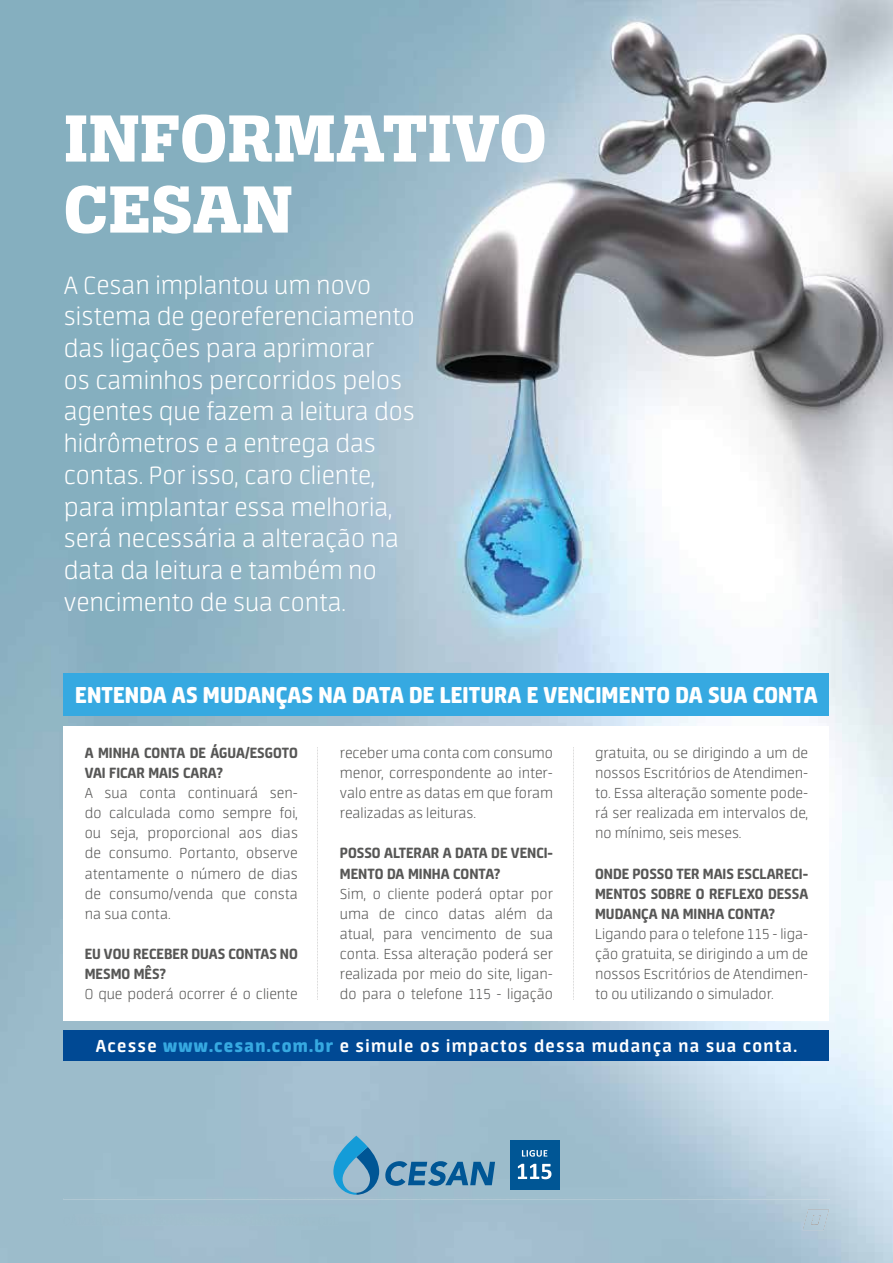
<style>
.page{position:relative;width:893px;height:1263px;background:#fff}
.page>*{position:absolute;margin:0;border:0;box-sizing:border-box;transform-origin:0 0}
.t1{font:70.95px/70.9px "Alianza Slab 800";color:#fff}
.t2{font:200 28.5px/31.7px "Neuron";color:#fff}
.t3{font:800 25.5px "Neuron";letter-spacing:.005em;color:#fff}
.t4{font:700 19.5px "Neuron";letter-spacing:.065em;color:#fff}
.t5{font:200 16.5px/20.1px "Neuron";color:#575756;text-align:justify}
.t6{font:800 16.5px/20.1px "Neuron";color:#575756}
.s1{font-weight:800;color:#36a9e1}
</style>
<div class="page">
<img style="left:0;top:0;width:893px;height:1263px">
<img style="left:63px;top:1198px;width:767px;height:1px">
<div style="left:64px;top:1215px;width:275px;height:10px;background:#9fbecc"></div>
<svg style="left:803px;top:1209px;width:26px;height:21px"></svg>
<div style="left:64px;top:726px;width:765px;height:294px;background:#fff"></div>
<div style="left:64px;top:674px;width:765px;height:42px;background:#36a9e1"></div>
<div style="left:64px;top:1031px;width:765px;height:30px;background:#004994"></div>
<div style="left:510px;top:1140px;width:50px;height:50px;background:#005695"></div>
<svg style="left:522px;top:1150px;width:25px;height:7px"></svg>
<svg style="left:518px;top:1164px;width:33px;height:15px"></svg>
<svg style="left:333px;top:1136px;width:162px;height:59px;background:#76a7c3"></svg>
<svg style="left:317px;top:747px;width:1px;height:253px"></svg>
<svg style="left:573px;top:747px;width:1px;height:253px"></svg>
<h1 class="t1" style="left:64px;top:103px;width:484px">INFORMATIVO<br>CESAN</h1>
<p class="t2" style="left:64px;top:269px;width:353px">A Cesan implantou um novo sistema de georeferenciamento das ligações para aprimorar<br>os caminhos percorridos pelos agentes que fazem a leitura dos hidrômetros e a entrega das contas. Por isso, caro cliente, para implantar essa melhoria, será necessária a alteração na data da leitura e também no vencimento de sua conta.</p>
<h3 class="t3" style="left:75px;top:680px;width:744px">ENTENDA AS MUDANÇAS NA DATA DE LEITURA E VENCIMENTO DA SUA CONTA</h3>
<p class="t6" style="left:85px;top:743px;width:215px">A MINHA CONTA DE ÁGUA/ESGOTO<br>VAI FICAR MAIS CARA?</p>
<p class="t5" style="left:85px;top:783px;width:215px">A sua conta continuará sen&shy;do calculada como sempre foi, ou seja, proporcional aos dias de consumo. Portanto, observe atentamente o número de dias de consumo/venda que consta na sua conta.</p>
<p class="t6" style="left:85px;top:943px;width:215px">EU VOU RECEBER DUAS CONTAS NO<br>MESMO MÊS?</p>
<p class="t5" style="left:85px;top:984px;width:215px">O que poderá ocorrer é o cliente</p>
<p class="t5" style="left:340px;top:743px;width:215px">receber uma conta com consumo menor, correspondente ao inter&shy;valo entre as datas em que foram realizadas as leituras.</p>
<p class="t6" style="left:340px;top:843px;width:215px">POSSO ALTERAR A DATA DE VENCI-<br>MENTO DA MINHA CONTA?</p>
<p class="t5" style="left:340px;top:884px;width:215px">Sim, o cliente poderá optar por uma de cinco datas além da atual, para vencimento de sua conta. Essa alteração poderá ser realizada por meio do site, ligan&shy;do para o telefone 115 - ligação</p>
<p class="t5" style="left:595px;top:743px;width:215px">gratuita, ou se dirigindo a um de nossos Escritórios de Atendimen&shy;to. Essa alteração somente pode&shy;rá ser realizada em intervalos de, no mínimo, seis meses.</p>
<p class="t6" style="left:595px;top:863px;width:215px;text-align:justify">ONDE POSSO TER MAIS ESCLARECI-MENTOS SOBRE O REFLEXO DESSA MUDANÇA NA MINHA CONTA?</p>
<p class="t5" style="left:595px;top:924px;width:215px">Ligando para o telefone 115 - liga&shy;ção gratuita, se dirigindo a um de nossos Escritórios de Atendimen&shy;to ou utilizando o simulador.</p>
<p class="t4" style="left:96px;top:1035px;width:703px">Acesse <span class="s1">www.cesan.com.br</span> e simule os impactos dessa mudança na sua conta.</p>
</div>
